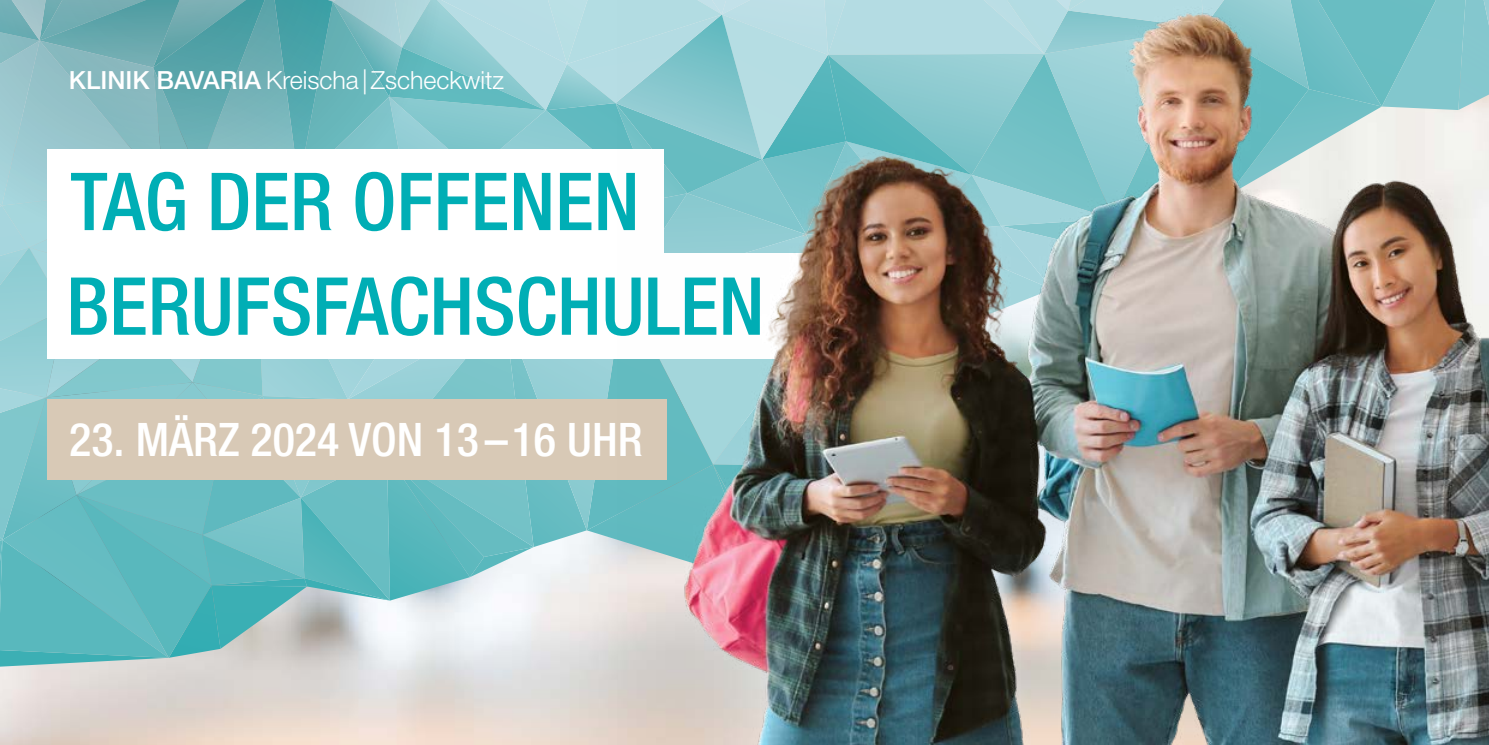
<style>
.page{position:relative;width:1489px;height:745px;background:#fff}
.page>*{position:absolute;margin:0;border:0;box-sizing:border-box;transform-origin:0 0}
.t1{font:500 condensed 80px/104.5px "Helvetica Neue LT Std";color:#00aeb5}
.t2{font:500 condensed 46.25px "Helvetica Neue LT Std";color:#fff}
.t3{font:300 25px "Helvetica Neue LT Std";color:#fff}
.s1{font-weight:500}
</style>
<div class="page">
<svg style="left:0;top:0;width:617px;height:666px;background:#8bc9cd"></svg>
<svg style="left:0;top:0;width:445px;height:247px;background:#78b7bd"></svg>
<div style="left:47px;top:149px;width:616px;height:105px;background:#fff"></div>
<div style="left:47px;top:253px;width:768px;height:105px;background:#fff"></div>
<div style="left:47px;top:399px;width:619px;height:81px;background:#d8c9b6"></div>
<img style="left:617px;top:0;width:871px;height:744px">
<p class="t3" style="left:69px;top:65px;width:436px"><span class="s1">KLINIK BAVARIA</span> Kreischa|Zscheckwitz</p>
<h1 class="t1" style="left:66px;top:148px;width:699px">TAG DER OFFENEN<br>BERUFSFACHSCHULEN</h1>
<h2 class="t2" style="left:69px;top:412px;width:575px">23. MÄRZ 2024 VON 13 –16 UHR</h2>
</div>
